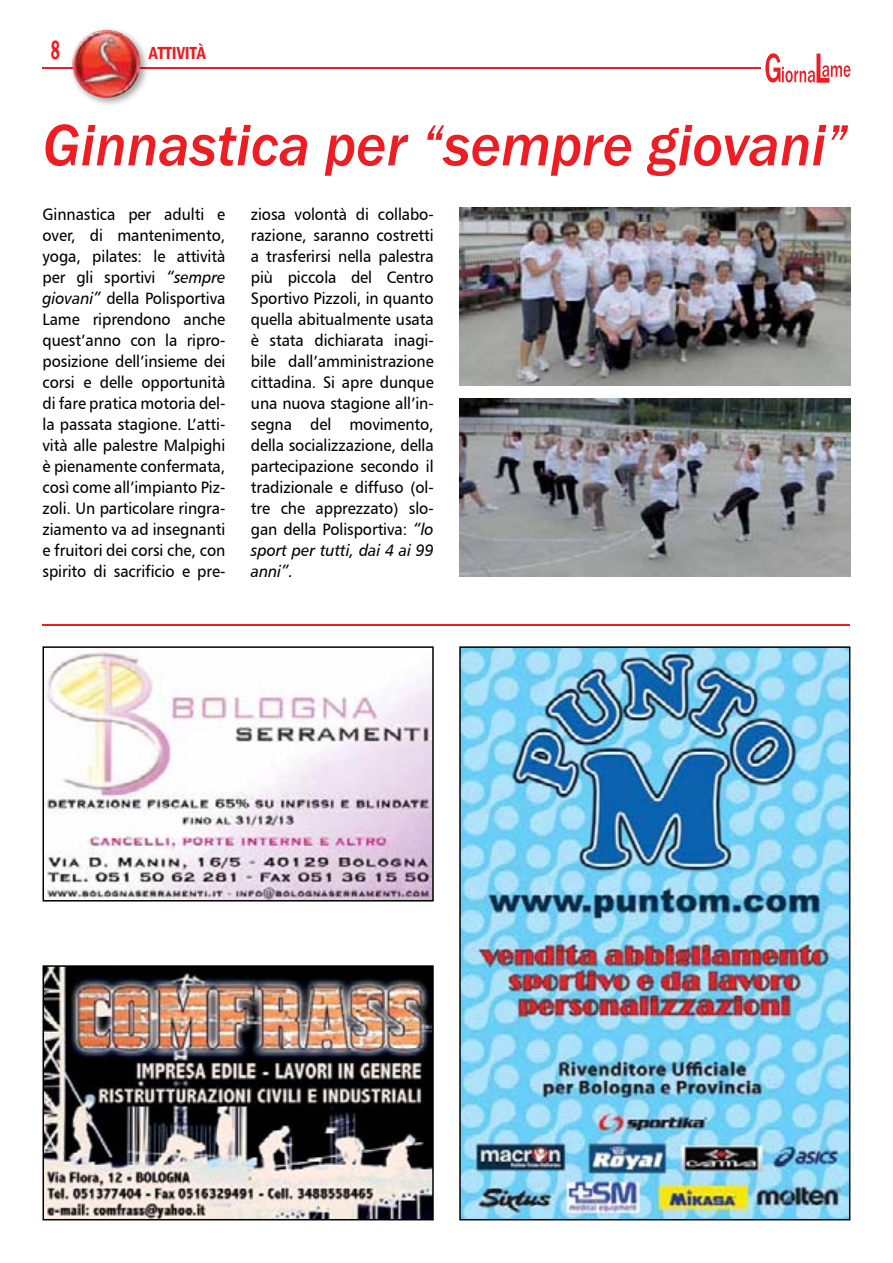
<style>
.page{position:relative;width:893px;height:1263px;background:#fff}
.page>*{position:absolute;margin:0;border:0;box-sizing:border-box;transform-origin:0 0}
.t1{font:italic 500 60px "Franklin Gothic";color:#ed1d24}
.t2{font:600 condensed 27px "Franklin Gothic";color:#ed1d24;scale:.67 1}
.t3{font:600 condensed 18px "Franklin Gothic";color:#ed1d24}
.t4{font:16.5px/21px "Humanist 777 BT Roman B";letter-spacing:-.005em;color:#000;text-align:justify;scale:.95 1}
.t5{font:16.5px/21px "Humanist 777 BT Italic B";letter-spacing:-.005em;color:#000;scale:.95 1}
.s1{font-family:"Humanist 777 BT Italic B"}
</style>
<div class="page">
<hr style="left:43px;top:67px;width:718px;height:2px;background:#ed1d24">
<div style="left:68px;top:26px;width:83px;height:82px;background:#000;opacity:.4"></div>
<img style="left:72px;top:30px;width:68px;height:68px;border-radius:34px">
<svg style="left:765px;top:53px;width:85px;height:30px"></svg>
<hr style="left:43px;top:624px;width:807px;height:2px;background:#ed1d24">
<img style="left:462px;top:649px;width:385px;height:568px">
<div style="left:459px;top:646px;width:391px;height:574px;border:2px solid #000"></div>
<img style="left:459px;top:398px;width:391px;height:179px">
<img style="left:459px;top:207px;width:391px;height:179px">
<img style="left:46px;top:649px;width:385px;height:249px">
<div style="left:43px;top:646px;width:391px;height:255px;border:2px solid #000"></div>
<img style="left:46px;top:968px;width:385px;height:249px">
<div style="left:43px;top:965px;width:391px;height:255px;border:2px solid #000"></div>
<h2 class="t2" style="left:51px;top:32px;width:15px">8</h2>
<p class="t3" style="left:149px;top:41px;width:59px">Attività</p>
<h1 class="t1" style="left:43px;top:108px;width:807px">Ginnastica per “sempre giovani”</h1>
<p class="t4" style="left:43px;top:203px;width:194px">Ginnastica per adulti e over, di mantenimento, yoga, pilates: le attività per gli sportivi <span class="s1">“sempre giovani”</span> della Polisportiva Lame riprendono anche quest’anno con la ripro&shy;posizione dell’insieme dei corsi e delle opportunità di fare pratica motoria del&shy;la passata stagione. L’atti&shy;vità alle palestre Malpighi è pienamente confermata, così come all’impianto Piz&shy;zoli. Un particolare ringra&shy;ziamento va ad insegnanti e fruitori dei corsi che, con spirito di sacrificio e pre-</p>
<p class="t4" style="left:251px;top:203px;width:194px">ziosa volontà di collabo&shy;razione, saranno costretti a trasferirsi nella palestra più piccola del Centro Sportivo Pizzoli, in quanto quella abitualmente usata è stata dichiarata inagi&shy;bile dall’amministrazione cittadina. Si apre dunque una nuova stagione all’in&shy;segna del movimento, della socializzazione, della partecipazione secondo il tradizionale e diffuso (ol&shy;tre che apprezzato) slo&shy;gan della Polisportiva: <span class="s1">“lo</span></p>
<p class="t5" style="left:251px;top:539px;width:194px">sport per tutti, dai 4 ai 99 anni”.</p>
</div>
